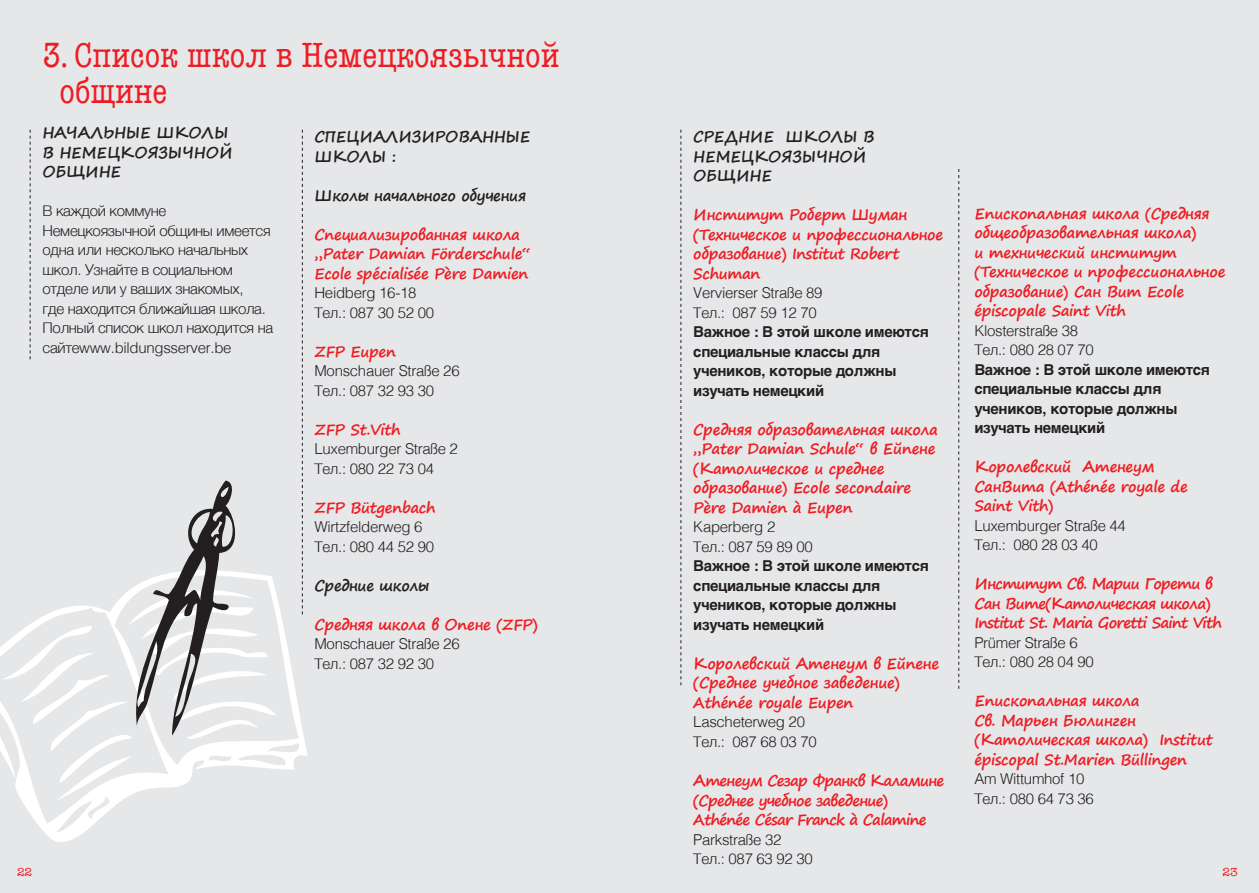
<style>
.page{position:relative;width:1259px;height:893px;background:#e6e7e9}
.page>*{position:absolute;margin:0;border:0;box-sizing:border-box;transform-origin:0 0}
.t1{font:condensed 36px/36px "American Typewriter";color:#ee1d23}
.t2{font:700 15px/19.5px "Segoe Print";letter-spacing:-.02em;color:#ee1d23}
.t3{font:300 15px/19.5px "Helvetica";letter-spacing:-.02em;color:#231f20}
.t4{font:700 15px/19.5px "Helvetica";letter-spacing:-.02em;color:#231f20}
.t5{font:700 15px/19.5px "Segoe Print";letter-spacing:-.05em;color:#ee1d23}
.t6{font:700 15px/19.5px "Segoe Print";letter-spacing:-.02em;color:#231f20}
.t7{font:12px "American Typewriter";color:#ee1d23}
</style>
<div class="page">
<svg style="left:0;top:563px;width:308px;height:279px"></svg>
<svg style="left:30px;top:130px;width:1px;height:229px"></svg>
<svg style="left:680px;top:130px;width:1px;height:555px"></svg>
<svg style="left:958px;top:169px;width:1px;height:520px"></svg>
<svg style="left:302px;top:130px;width:1px;height:484px"></svg>
<svg style="left:2px;top:480px;width:274px;height:321px"></svg>
<h1 class="t1" style="left:60px;top:36px;width:501px;text-indent:-17px">3. Список школ в Немецкоязычной общине</h1>
<p class="t6" style="left:43px;top:123px;width:192px">НАЧАЛЬНЫЕ ШКОЛЫ<br>В НЕМЕЦКОЯЗЫЧНОЙ<br>ОБЩИНЕ</p>
<p class="t3" style="left:43px;top:200px;width:232px">В каждой коммуне<br>Немецкоязычной общины имеется одна или несколько начальных школ. Узнайте в социальном отделе или у ваших знакомых,<br>где находится ближайшая школа.<br>Полный список школ находится на сайтеwww.bildungsserver.be</p>
<p class="t6" style="left:314px;top:127px;width:218px">СПЕЦИАЛИЗИРОВАННЫЕ<br>ШКОЛЫ :</p>
<p class="t6" style="left:314px;top:185px;width:213px">Школы начального обучения</p>
<p class="t2" style="left:314px;top:224px;width:218px">Специализированная школа „Pater Damian Förderschule“<br>Ecole spécialisée Père Damien</p>
<p class="t3" style="left:314px;top:282px;width:121px">Heidberg 16-18<br>Тел.: 087 30 52 00</p>
<p class="t2" style="left:314px;top:341px;width:83px">ZFP Eupen</p>
<p class="t3" style="left:314px;top:360px;width:147px">Monschauer Straße 26<br>Тел.: 087 32 93 30</p>
<p class="t2" style="left:314px;top:419px;width:88px">ZFP St.Vith</p>
<p class="t3" style="left:314px;top:438px;width:145px">Luxemburger Straße 2<br>Тел.: 080 22 73 04</p>
<p class="t2" style="left:314px;top:497px;width:123px">ZFP Bütgenbach</p>
<p class="t3" style="left:314px;top:516px;width:121px">Wirtzfelderweg 6<br>Тел.: 080 44 52 90</p>
<p class="t6" style="left:314px;top:575px;width:116px">Средние школы</p>
<p class="t2" style="left:314px;top:614px;width:225px">Средняя школа в Опене (ZFP)</p>
<p class="t3" style="left:314px;top:633px;width:147px">Monschauer Straße 26<br>Тел.: 087 32 92 30</p>
<p class="t6" style="left:693px;top:127px;width:183px">СРЕДНИЕ ШКОЛЫ В<br>НЕМЕЦКОЯЗЫЧНОЙ<br>ОБЩИНЕ</p>
<p class="t2" style="left:693px;top:205px;width:251px">Институт Роберт Шуман (Техническое и профессиональное образование) Institut Robert<br>Schuman</p>
<p class="t3" style="left:693px;top:282px;width:131px">Vervierser Straße 89<br>Тел.: 087 59 12 70</p>
<p class="t4" style="left:693px;top:323px;width:237px">Важное : В этой школе имеются специальные классы для учеников, которые должны изучать немецкий</p>
<p class="t2" style="left:693px;top:419px;width:246px">Средняя образовательная школа „Pater Damian Schule“ в Ейпене (Католическое и среднее образование) Ecole secondaire<br>Père Damien à Eupen</p>
<p class="t3" style="left:693px;top:516px;width:121px">Kaperberg 2<br>Тел.: 087 59 89 00</p>
<p class="t4" style="left:693px;top:557px;width:237px">Важное : В этой школе имеются специальные классы для учеников, которые должны изучать немецкий</p>
<p class="t2" style="left:693px;top:653px;width:247px">Королевский Атенеум в Ейпене (Среднее учебное заведение)<br>Athénée royale Eupen</p>
<p class="t3" style="left:693px;top:711px;width:125px">Lascheterweg 20<br>Тел.: 087 68 03 70</p>
<p class="t5" style="left:693px;top:770px;width:252px">Атенеум Сезар Франкв Каламине (Среднее учебное заведение)<br>Athénée César Franck à Calamine</p>
<p class="t3" style="left:693px;top:828px;width:121px">Parkstraße 32<br>Тел.: 087 63 92 30</p>
<p class="t2" style="left:974px;top:203px;width:253px">Епископальная школа (Средняя общеобразовательная школа)<br>и технический институт (Техническое и профессиональное образование) Сан Вит Ecole épiscopale Saint Vith</p>
<p class="t3" style="left:974px;top:320px;width:121px">Klosterstraße 38<br>Тел.: 080 28 07 70</p>
<p class="t4" style="left:974px;top:360px;width:237px">Важное : В этой школе имеются специальные классы для учеников, которые должны изучать немецкий</p>
<p class="t2" style="left:974px;top:457px;width:215px">Королевский Атенеум<br>СанВита (Athénée royale de<br>Saint Vith)</p>
<p class="t3" style="left:974px;top:515px;width:153px">Luxemburger Straße 44<br>Тел.: 080 28 03 40</p>
<p class="t5" style="left:974px;top:574px;width:249px">Институт Св. Марии Горети в<br>Сан Вите(Католическая школа)<br>Institut St. Maria Goretti Saint Vith</p>
<p class="t3" style="left:974px;top:632px;width:121px">Prümer Straße 6<br>Тел.: 080 28 04 90</p>
<p class="t2" style="left:974px;top:691px;width:240px">Епископальная школа<br>Св. Марьен Бюлинген (Католическая школа) Institut épiscopal St.Marien Büllingen</p>
<p class="t3" style="left:974px;top:768px;width:121px">Am Wittumhof 10<br>Тел.: 080 64 73 36</p>
<p class="t7" style="left:17px;top:863px;width:17px">22</p>
<p class="t7" style="left:1222px;top:863px;width:17px">23</p>
</div>
